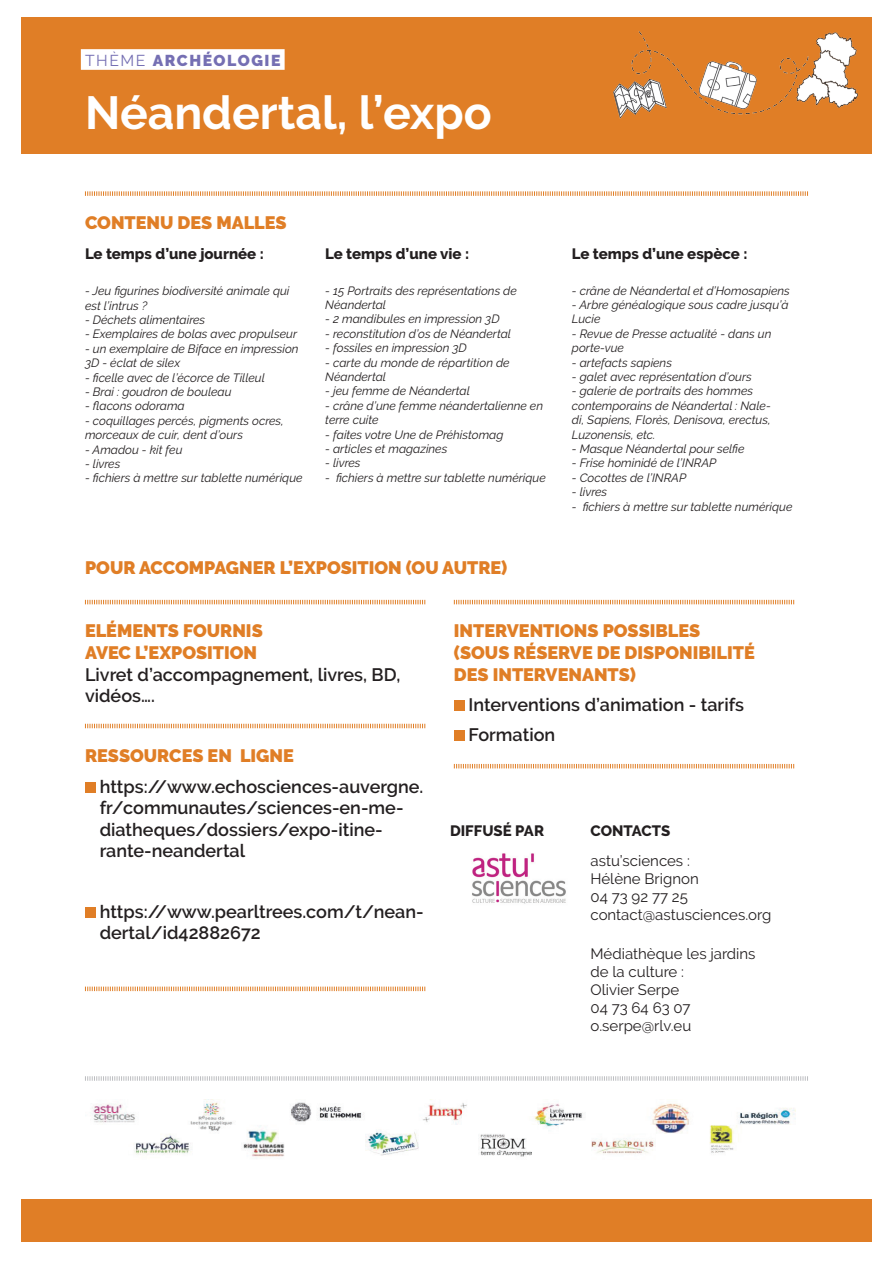
<style>
.page{position:relative;width:893px;height:1263px;background:#fff}
.page>*{position:absolute;margin:0;border:0;box-sizing:border-box;transform-origin:0 0}
.t1{font:700 46.35px "Raleway";color:#fff}
.t2{font:600 18px/21.6px "Raleway";color:#231f20}
.t3{font:900 18px/21.6px "Raleway";color:#e07e26}
.t4{font:900 15.75px "Raleway";letter-spacing:.1em;color:#756fb3}
.t5{font:15px/18px "Raleway";color:#231f20}
.t6{font:800 15px "Raleway";color:#231f20}
.t7{font:italic 12px/14.4px "Raleway";color:#231f20}
.s1{font-weight:400}
</style>
<div class="page">
<div style="left:21px;top:17px;width:851px;height:136px;background:#e07e26"></div>
<div style="left:81px;top:49px;width:204px;height:21px;background:#fff"></div>
<svg style="left:85px;top:191px;width:723px;height:5px"></svg>
<svg style="left:85px;top:1076px;width:723px;height:5px"></svg>
<div style="left:454px;top:700px;width:10px;height:11px;background:#e07e26"></div>
<div style="left:454px;top:731px;width:10px;height:10px;background:#e07e26"></div>
<svg style="left:454px;top:600px;width:340px;height:4px"></svg>
<svg style="left:454px;top:764px;width:340px;height:4px"></svg>
<div style="left:85px;top:782px;width:10px;height:10px;background:#e07e26"></div>
<div style="left:85px;top:907px;width:10px;height:10px;background:#e07e26"></div>
<svg style="left:85px;top:600px;width:340px;height:4px"></svg>
<svg style="left:85px;top:724px;width:340px;height:4px"></svg>
<svg style="left:85px;top:986px;width:340px;height:5px"></svg>
<div style="left:21px;top:1199px;width:851px;height:43px;background:#e07e26"></div>
<img style="left:613px;top:31px;width:246px;height:88px">
<img style="left:472px;top:853px;width:94px;height:51px">
<img style="left:91px;top:1099px;width:705px;height:59px">
<h3 class="t4" style="left:85px;top:51px;width:197px"><span class="s1">Thème</span> ARCHÉOLOGIE</h3>
<h1 class="t1" style="left:85px;top:86px;width:408px">Néandertal, l’expo</h1>
<h2 class="t3" style="left:85px;top:212px;width:203px">CONTENU DES MALLES</h2>
<p class="t6" style="left:85px;top:245px;width:180px">Le temps d’une journée :</p>
<p class="t7" style="left:85px;top:284px;width:206px">- Jeu figurines biodiversité animale qui est l’intrus ?</p>
<p class="t7" style="left:85px;top:313px;width:122px">- Déchets alimentaires</p>
<p class="t7" style="left:85px;top:327px;width:214px">- Exemplaires de bolas avec propulseur</p>
<p class="t7" style="left:85px;top:341px;width:215px">- un exemplaire de Biface en impression<br>3D - éclat de silex</p>
<p class="t7" style="left:85px;top:370px;width:181px">- ficelle avec de l’écorce de Tilleul</p>
<p class="t7" style="left:85px;top:385px;width:148px">- Brai : goudron de bouleau</p>
<p class="t7" style="left:85px;top:399px;width:101px">- flacons odorama</p>
<p class="t7" style="left:85px;top:413px;width:200px">- coquillages percés, pigments ocres, morceaux de cuir, dent d’ours</p>
<p class="t7" style="left:85px;top:442px;width:99px">- Amadou - kit feu</p>
<p class="t7" style="left:85px;top:457px;width:37px">- livres</p>
<p class="t7" style="left:85px;top:471px;width:219px">- fichiers à mettre sur tablette numérique</p>
<p class="t6" style="left:325px;top:245px;width:145px">Le temps d’une vie :</p>
<p class="t7" style="left:325px;top:283px;width:193px">- 15 Portraits des représentations de<br>Néandertal</p>
<p class="t7" style="left:325px;top:312px;width:176px">- 2 mandibules en impression 3D</p>
<p class="t7" style="left:325px;top:326px;width:187px">- reconstitution d’os de Néandertal</p>
<p class="t7" style="left:325px;top:341px;width:143px">- fossiles en impression 3D</p>
<p class="t7" style="left:325px;top:355px;width:186px">- carte du monde de répartition de<br>Néandertal</p>
<p class="t7" style="left:325px;top:384px;width:146px">- jeu femme de Néandertal</p>
<p class="t7" style="left:325px;top:398px;width:219px">- crâne d’une femme néandertalienne en terre cuite</p>
<p class="t7" style="left:325px;top:427px;width:180px">- faites votre Une de Préhistomag</p>
<p class="t7" style="left:325px;top:441px;width:124px">- articles et magazines</p>
<p class="t7" style="left:325px;top:456px;width:37px">- livres</p>
<p class="t7" style="left:325px;top:470px;width:222px">- fichiers à mettre sur tablette numérique</p>
<h2 class="t3" style="left:85px;top:557px;width:424px">POUR ACCOMPAGNER L’EXPOSITION (OU AUTRE)</h2>
<p class="t6" style="left:572px;top:245px;width:177px">Le temps d’une espèce :</p>
<p class="t7" style="left:572px;top:283px;width:219px">- crâne de Néandertal et d’Homosapiens</p>
<p class="t7" style="left:572px;top:297px;width:218px">- Arbre généalogique sous cadre jusqu’à<br>Lucie</p>
<p class="t7" style="left:572px;top:326px;width:201px">- Revue de Presse actualité - dans un porte-vue</p>
<p class="t7" style="left:572px;top:355px;width:102px">- artefacts sapiens</p>
<p class="t7" style="left:572px;top:369px;width:181px">- galet avec représentation d’ours</p>
<p class="t7" style="left:572px;top:384px;width:200px">- galerie de portraits des hommes contemporains de Néandertal : Nale&shy;di, Sapiens, Florès, Denisova, erectus,<br>Luzonensis, etc.</p>
<p class="t7" style="left:572px;top:441px;width:174px">- Masque Néandertal pour selfie</p>
<p class="t7" style="left:572px;top:456px;width:146px">- Frise hominidé de l’INRAP</p>
<p class="t7" style="left:572px;top:470px;width:116px">- Cocottes de l’INRAP</p>
<p class="t7" style="left:572px;top:485px;width:37px">- livres</p>
<p class="t7" style="left:572px;top:499px;width:222px">- fichiers à mettre sur tablette numérique</p>
<h2 class="t3" style="left:85px;top:620px;width:179px">ELÉMENTS FOURNIS<br>AVEC L’EXPOSITION</h2>
<h2 class="t2" style="left:85px;top:663px;width:317px">Livret d’accompagnement, livres, BD, vidéos….</h2>
<h2 class="t3" style="left:85px;top:745px;width:210px">RESSOURCES EN LIGNE</h2>
<h2 class="t2" style="left:100px;top:775px;width:325px">https://www.echosciences-auvergne. fr/communautes/sciences-en-me&shy;diatheques/dossiers/expo-itine&shy;rante-neandertal</h2>
<h2 class="t2" style="left:100px;top:900px;width:325px">https://www.pearltrees.com/t/nean&shy;dertal/id42882672</h2>
<h2 class="t3" style="left:454px;top:620px;width:302px">INTERVENTIONS POSSIBLES (SOUS RÉSERVE DE DISPONIBILITÉ<br>DES INTERVENANTS)</h2>
<h2 class="t2" style="left:469px;top:689px;width:277px;line-height:30.2px">Interventions d’animation - tarifs<br>Formation</h2>
<p class="t6" style="left:450px;top:822px;width:95px">Diffusé par</p>
<p class="t6" style="left:590px;top:822px;width:81px">Contacts</p>
<p class="t5" style="left:590px;top:852px;width:182px">astu’sciences :<br>Hélène Brignon<br>04 73 92 77 25 contact@astusciences.org</p>
<p class="t5" style="left:590px;top:945px;width:167px">Médiathèque les jardins de la culture :<br>Olivier Serpe<br>04 73 64 63 07 o.serpe@rlv.eu</p>
</div>
